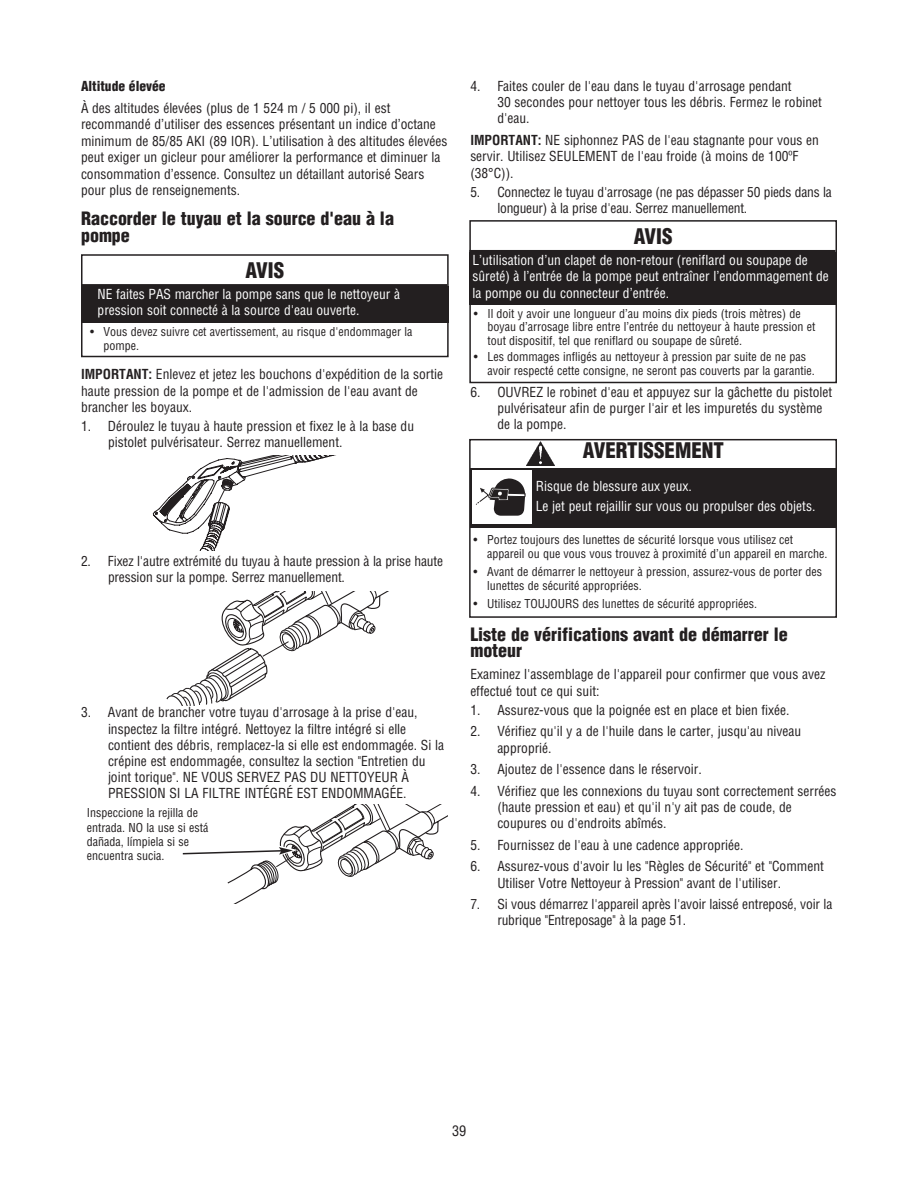
<style>
.page{position:relative;width:918px;height:1188px;background:#fff}
.page>*{position:absolute;margin:0;border:0;box-sizing:border-box;transform-origin:0 0}
.t1{font:900 condensed 21px "Helvetica LT Std";color:#231f20}
.t2{font:900 condensed 18px/16.5px "Helvetica LT Std";color:#231f20}
.t3{font:condensed 14.25px "Helvetica LT Std";color:#231f20}
.t4{font:condensed 13.5px/16.2px "Helvetica LT Std";color:#231f20}
.t5{font:condensed 13.5px/16.5px "Helvetica LT Std";color:#fff}
.t6{font:900 condensed 13.5px "Helvetica LT Std";color:#231f20}
.t7{font:condensed 12px/14.4px "Helvetica LT Std";color:#231f20}
.s1{font-weight:700}
</style>
<div class="page">
<svg style="left:153px;top:455px;width:183px;height:96px"></svg>
<svg style="left:166px;top:592px;width:222px;height:114px"></svg>
<svg style="left:182px;top:804px;width:266px;height:99px"></svg>
<div style="left:81px;top:254px;width:368px;height:35px;border:2px solid #231f20"></div>
<div style="left:81px;top:321px;width:368px;height:36px;border:2px solid #231f20"></div>
<div style="left:81px;top:286px;width:368px;height:36px;background:#231f20"></div>
<hr style="left:81px;top:284px;width:366px;height:3px;background:#231f20">
<div style="left:469px;top:220px;width:368px;height:35px;border:2px solid #231f20"></div>
<div style="left:469px;top:302px;width:368px;height:81px;border:2px solid #231f20"></div>
<div style="left:469px;top:252px;width:368px;height:52px;background:#231f20"></div>
<hr style="left:469px;top:250px;width:366px;height:3px;background:#231f20">
<div style="left:469px;top:439px;width:368px;height:179px;border:2px solid #231f20"></div>
<div style="left:471px;top:468px;width:365px;height:59px;background:#231f20"></div>
<img style="left:527px;top:441px;width:28px;height:25px">
<div style="left:472px;top:470px;width:59px;height:54px;background:#fff"></div>
<svg style="left:476px;top:479px;width:49px;height:37px"></svg>
<p class="t6" style="left:81px;top:80px;width:86px">Altitude élevée</p>
<p class="t4" style="left:81px;top:100px;width:368px">À des altitudes élevées (plus de 1 524 m / 5 000 pi), il est recommandé d’utiliser des essences présentant un indice d’octane minimum de 85/85 AKI (89 IOR). L’utilisation à des altitudes élevées peut exiger un gicleur pour améliorer la performance et diminuer la consommation d’essence. Consultez un détaillant autorisé Sears pour plus de renseignements.</p>
<h2 class="t2" style="left:81px;top:212px;width:315px">Raccorder le tuyau et la source d'eau à la pompe</h2>
<h1 class="t1" style="left:245px;top:262px;width:40px">AVIS</h1>
<p class="t5" style="left:98px;top:287px;width:304px">NE faites PAS marcher la pompe sans que le nettoyeur à pression soit connecté à la source d'eau ouverte.</p>
<p class="t7" style="left:104px;top:325px;width:310px;text-indent:-14px">• Vous devez suivre cet avertissement, au risque d'endommager la pompe.</p>
<p class="t4" style="left:81px;top:367px;width:364px"><span class="s1">IMPORTANT:</span> Enlevez et jetez les bouchons d'expédition de la sortie haute pression de la pompe et de l'admission de l'eau avant de brancher les boyaux.</p>
<p class="t4" style="left:108px;top:419px;width:308px;text-indent:-27px">1. Déroulez le tuyau à haute pression et fixez le à la base du pistolet pulvérisateur. Serrez manuellement.</p>
<p class="t4" style="left:108px;top:554px;width:337px;text-indent:-27px">2. Fixez l'autre extrémité du tuyau à haute pression à la prise haute pression sur la pompe. Serrez manuellement.</p>
<p class="t4" style="left:108px;top:705px;width:338px;text-indent:-27px">3. Avant de brancher votre tuyau d'arrosage à la prise d'eau, inspectez la filtre intégré. Nettoyez la filtre intégré si elle contient des débris, remplacez-la si elle est endommagée. Si la crépine est endommagée, consultez la section "Entretien du joint torique". NE VOUS SERVEZ PAS DU NETTOYEUR À PRESSION SI LA FILTRE INTÉGRÉ EST ENDOMMAGÉE.</p>
<p class="t7" style="left:87px;top:806px;width:123px">Inspeccione la rejilla de entrada. NO la use si está dañada, límpiela si se encuentra sucia.</p>
<p class="t4" style="left:497px;top:79px;width:326px;text-indent:-27px">4. Faites couler de l'eau dans le tuyau d'arrosage pendant<br>30 secondes pour nettoyer tous les débris. Fermez le robinet d'eau.</p>
<p class="t4" style="left:470px;top:133px;width:350px"><span class="s1">IMPORTANT:</span> NE siphonnez PAS de l'eau stagnante pour vous en servir. Utilisez SEULEMENT de l'eau froide (à moins de 100ºF (38°C)).</p>
<p class="t4" style="left:497px;top:185px;width:336px;text-indent:-27px">5. Connectez le tuyau d'arrosage (ne pas dépasser 50 pieds dans la longueur) à la prise d'eau. Serrez manuellement.</p>
<h1 class="t1" style="left:634px;top:228px;width:40px">AVIS</h1>
<p class="t5" style="left:472px;top:252px;width:358px">L’utilisation d’un clapet de non-retour (reniflard ou soupape de sûreté) à l’entrée de la pompe peut entraîner l’endommagement de la pompe ou du connecteur d’entrée.</p>
<p class="t7" style="left:487px;top:307px;width:330px;line-height:13.5px;text-indent:-14px">• Il doit y avoir une longueur d’au moins dix pieds (trois mètres) de boyau d’arrosage libre entre l’entrée du nettoyeur à haute pression et tout dispositif, tel que reniflard ou soupape de sûreté.</p>
<p class="t7" style="left:487px;top:351px;width:329px;line-height:13.5px;text-indent:-14px">• Les dommages infligés au nettoyeur à pression par suite de ne pas avoir respecté cette consigne, ne seront pas couverts par la garantie.</p>
<p class="t4" style="left:497px;top:385px;width:337px;text-indent:-27px">6. OUVREZ le robinet d'eau et appuyez sur la gâchette du pistolet pulvérisateur afin de purger l'air et les impuretés du système de la pompe.</p>
<h1 class="t1" style="left:583px;top:442px;width:143px">AVERTISSEMENT</h1>
<p class="t5" style="left:536px;top:477px;width:281px;line-height:19.8px">Risque de blessure aux yeux.<br>Le jet peut rejaillir sur vous ou propulser des objets.</p>
<p class="t7" style="left:487px;top:533px;width:342px;text-indent:-14px">• Portez toujours des lunettes de sécurité lorsque vous utilisez cet appareil ou que vous vous trouvez à proximité d’un appareil en marche.</p>
<p class="t7" style="left:487px;top:565px;width:337px;text-indent:-14px">• Avant de démarrer le nettoyeur à pression, assurez-vous de porter des lunettes de sécurité appropriées.</p>
<p class="t7" style="left:474px;top:597px;width:285px">• Utilisez TOUJOURS des lunettes de sécurité appropriées.</p>
<h2 class="t2" style="left:470px;top:627px;width:319px">Liste de vérifications avant de démarrer le moteur</h2>
<p class="t4" style="left:470px;top:667px;width:356px">Examinez l'assemblage de l'appareil pour confirmer que vous avez effectué tout ce qui suit:</p>
<p class="t4" style="left:470px;top:703px;width:321px">1. Assurez-vous que la poignée est en place et bien fixée.</p>
<p class="t4" style="left:497px;top:724px;width:305px;text-indent:-27px">2. Vérifiez qu'il y a de l'huile dans le carter, jusqu'au niveau approprié.</p>
<p class="t4" style="left:470px;top:762px;width:233px">3. Ajoutez de l'essence dans le réservoir.</p>
<p class="t4" style="left:497px;top:784px;width:341px;text-indent:-27px">4. Vérifiez que les connexions du tuyau sont correctement serrées (haute pression et eau) et qu'il n'y ait pas de coude, de coupures ou d'endroits abîmés.</p>
<p class="t4" style="left:470px;top:838px;width:275px">5. Fournissez de l'eau à une cadence appropriée.</p>
<p class="t4" style="left:497px;top:859px;width:328px;text-indent:-27px">6. Assurez-vous d'avoir lu les "Règles de Sécurité" et "Comment<br>Utiliser Votre Nettoyeur à Pression" avant de l'utiliser.</p>
<p class="t4" style="left:497px;top:897px;width:337px;text-indent:-27px">7. Si vous démarrez l'appareil après l'avoir laissé entreposé, voir la rubrique "Entreposage" à la page 51.</p>
<p class="t3" style="left:452px;top:1125px;width:16px">39</p>
</div>
